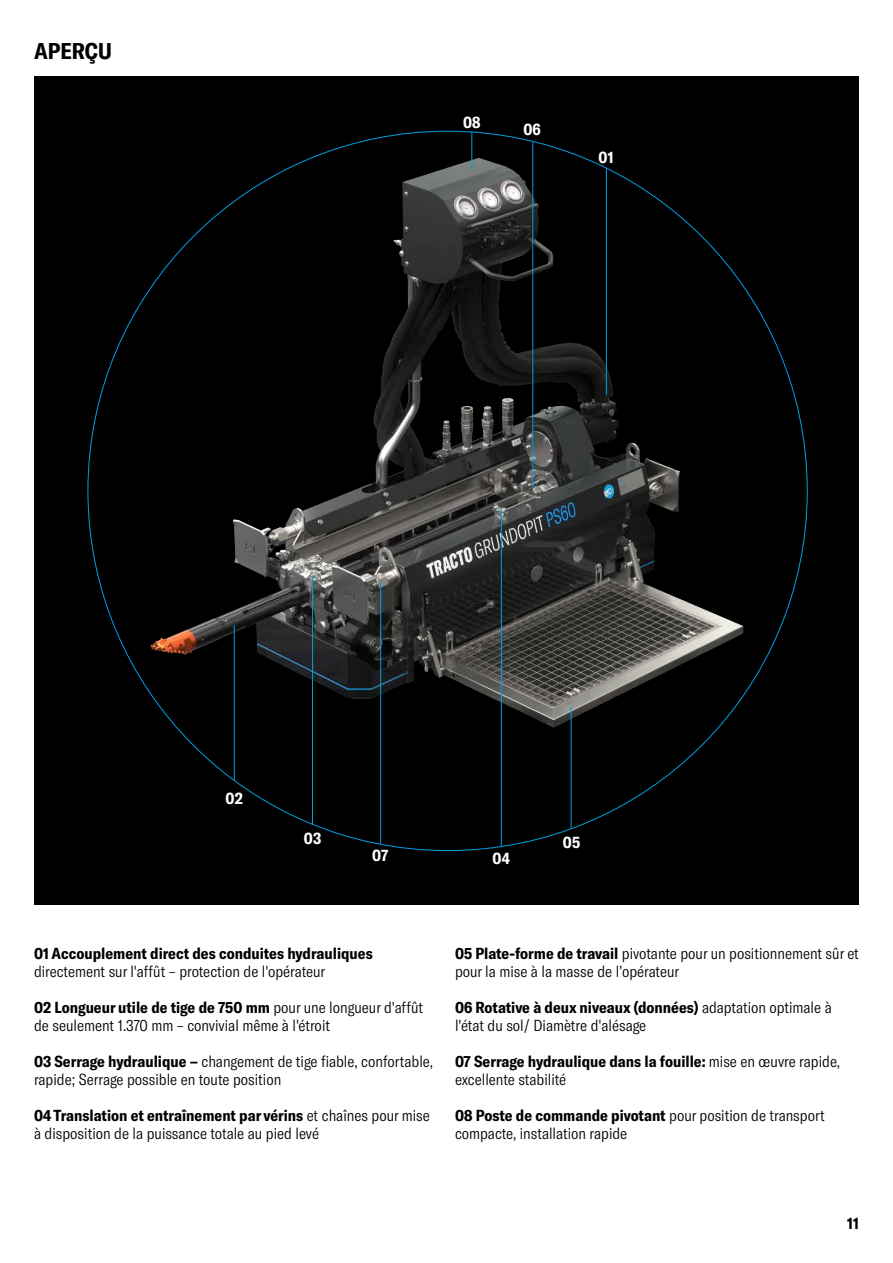
<style>
.page{position:relative;width:893px;height:1263px;background:#fff}
.page>*{position:absolute;margin:0;border:0;box-sizing:border-box;transform-origin:0 0}
.t1{font:700 condensed 22.5px "GT America";color:#000}
.t2{font:300 condensed 15.75px/18px "GT America";color:#000}
.t3{font:700 condensed 15.75px "GT America";color:#000}
.t4{font:700 condensed 15.75px "GT America";letter-spacing:.01em;color:#fff}
.s1{font-weight:700}
</style>
<div class="page">
<div style="left:34px;top:77px;width:825px;height:828px;background:#000"></div>
<img style="left:87px;top:130px;width:721px;height:677px">
<hr style="left:532px;top:141px;width:1px;height:347px;background:#009fe3">
<hr style="left:501px;top:509px;width:1px;height:337px;background:#009fe3">
<hr style="left:380px;top:582px;width:1px;height:262px;background:#009fe3">
<hr style="left:312px;top:575px;width:1px;height:249px;background:#009fe3">
<hr style="left:234px;top:625px;width:1px;height:156px;background:#009fe3">
<hr style="left:571px;top:707px;width:1px;height:122px;background:#009fe3">
<hr style="left:606px;top:168px;width:1px;height:227px;background:#009fe3">
<hr style="left:471px;top:132px;width:1px;height:38px;background:#009fe3">
<h1 class="t1" style="left:34px;top:37px;width:80px">APERÇU</h1>
<p class="t4" style="left:463px;top:112px;width:19px">08</p>
<p class="t4" style="left:523px;top:120px;width:19px">06</p>
<p class="t4" style="left:599px;top:147px;width:17px">01</p>
<p class="t4" style="left:226px;top:789px;width:19px">02</p>
<p class="t4" style="left:304px;top:829px;width:19px">03</p>
<p class="t4" style="left:563px;top:832px;width:19px">05</p>
<p class="t4" style="left:372px;top:846px;width:17px">07</p>
<p class="t4" style="left:493px;top:849px;width:19px">04</p>
<p class="t3" style="left:34px;top:944px;width:340px">01 Accouplement direct des conduites hydrauliques</p>
<p class="t2" style="left:34px;top:962px;width:293px">directement sur l'affût – protection de l'opérateur</p>
<p class="t2" style="left:34px;top:998px;width:391px"><span class="s1">02 Longueur utile de tige de 750 mm</span> pour une longueur d'affût de seulement 1.370 mm – convivial même à l'étroit</p>
<p class="t2" style="left:34px;top:1052px;width:401px"><span class="s1">03 Serrage hydraulique –</span> changement de tige fiable, confortable, rapide; Serrage possible en toute position</p>
<p class="t2" style="left:34px;top:1106px;width:397px"><span class="s1">04 Translation et entraînement par vérins</span> et chaînes pour mise à disposition de la puissance totale au pied levé</p>
<p class="t2" style="left:455px;top:944px;width:405px"><span class="s1">05 Plate-forme de travail</span> pivotante pour un positionnement sûr et pour la mise à la masse de l’opérateur</p>
<p class="t2" style="left:455px;top:998px;width:378px"><span class="s1">06 Rotative à deux niveaux (données)</span> adaptation optimale à l'état du sol/ Diamètre d'alésage</p>
<p class="t2" style="left:455px;top:1052px;width:387px"><span class="s1">07 Serrage hydraulique dans la fouille:</span> mise en œuvre rapide, excellente stabilité</p>
<p class="t2" style="left:455px;top:1106px;width:371px"><span class="s1">08 Poste de commande pivotant</span> pour position de transport compacte, installation rapide</p>
<p class="t3" style="left:847px;top:1214px;width:13px">11</p>
</div>
